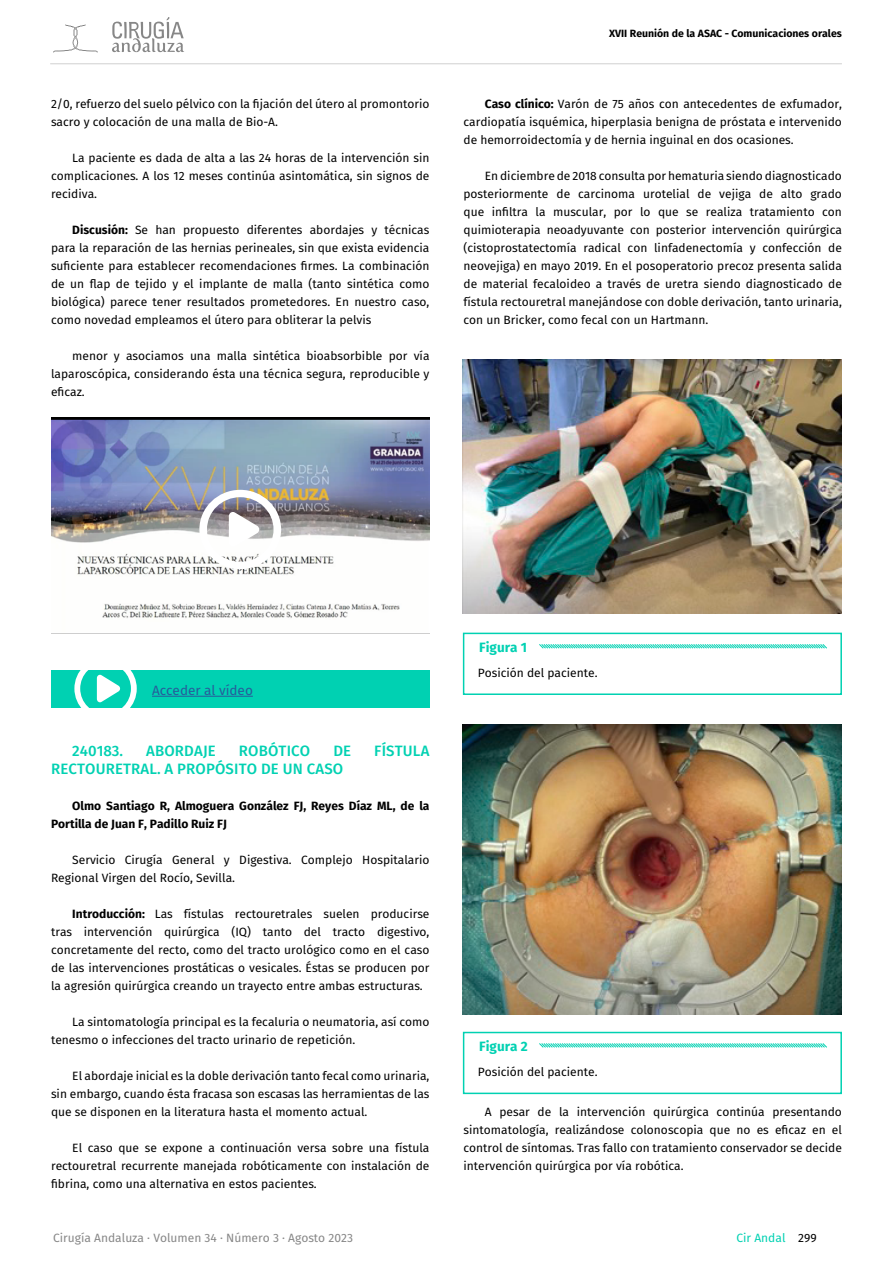
<style>
.page{position:relative;width:893px;height:1263px;background:#fff}
.page>*{position:absolute;margin:0;border:0;box-sizing:border-box;transform-origin:0 0}
.t1{font:500 15px "Fira Sans";letter-spacing:.01em;color:#00d1b2}
.t2{font:13.5px "Fira Sans";color:#275b9b}
.t3{font:700 13.5px "Fira Sans";color:#00d1b2}
.t4{font:12px/18px "Fira Sans";color:#000;text-align:justify}
.t5{font:700 12px/18px "Fira Sans";color:#000}
.t6{font:12px "Fira Sans";color:#878787}
.t7{font:12px "Fira Sans";color:#00d1b2}
.t8{font:700 10.5px "Fira Sans";color:#000}
.s1{font-weight:700}
.s2{color:#000}
</style>
<div class="page">
<svg style="left:53px;top:24px;width:45px;height:29px"></svg>
<svg style="left:112px;top:17px;width:72px;height:35px"></svg>
<hr style="left:50px;top:64px;width:792px;height:1px;background:#d1d1d1">
<img style="left:51px;top:418px;width:378px;height:201px">
<div style="left:51px;top:670px;width:378px;height:37px;background:#00d1b2"></div>
<svg style="left:74px;top:670px;width:63px;height:38px"></svg>
<hr style="left:152px;top:696px;width:101px;height:1px;background:#275b9b">
<img style="left:199px;top:490px;width:82px;height:79px">
<img style="left:463px;top:359px;width:378px;height:254px">
<img style="left:463px;top:725px;width:378px;height:290px">
<div style="left:463px;top:633px;width:379px;height:62px;border:2px solid #00d1b2"></div>
<svg style="left:539px;top:644px;width:288px;height:5px"></svg>
<div style="left:463px;top:1032px;width:379px;height:62px;border:2px solid #00d1b2"></div>
<svg style="left:539px;top:1043px;width:288px;height:5px"></svg>
<p class="t4" style="left:51px;top:94px;width:380px">2/0, refuerzo del suelo pélvico con la fijación del útero al promontorio sacro y colocación de una malla de Bio-A.</p>
<p class="t4" style="left:51px;top:148px;width:380px;text-indent:21px">La paciente es dada de alta a las 24 horas de la intervención sin complicaciones. A los 12 meses continúa asintomática, sin signos de recidiva.</p>
<p class="t4" style="left:51px;top:220px;width:380px;text-indent:21px"><span class="s1">Discusión:</span> Se han propuesto diferentes abordajes y técnicas para la reparación de las hernias perineales, sin que exista evidencia suficiente para establecer recomendaciones firmes. La combinación de un flap de tejido y el implante de malla (tanto sintética como biológica) parece tener resultados prometedores. En nuestro caso, como novedad empleamos el útero para obliterar la pelvis</p>
<p class="t4" style="left:51px;top:346px;width:380px;text-indent:21px">menor y asociamos una malla sintética bioabsorbible por vía laparoscópica, considerando ésta una técnica segura, reproducible y eficaz.</p>
<p class="t8" style="left:609px;top:25px;width:234px">XVII Reunión de la ASAC - Comunicaciones orales</p>
<p class="t4" style="left:463px;top:94px;width:380px;text-indent:21px"><span class="s1">Caso clínico:</span> Varón de 75 años con antecedentes de exfumador, cardiopatía isquémica, hiperplasia benigna de próstata e intervenido de hemorroidectomía y de hernia inguinal en dos ocasiones.</p>
<p class="t4" style="left:463px;top:166px;width:380px;text-indent:21px">En diciembre de 2018 consulta por hematuria siendo diagnosticado posteriormente de carcinoma urotelial de vejiga de alto grado que infiltra la muscular, por lo que se realiza tratamiento con quimioterapia neoadyuvante con posterior intervención quirúrgica (cistoprostatectomía radical con linfadenectomía y confección de neovejiga) en mayo 2019. En el posoperatorio precoz presenta salida de material fecaloideo a través de uretra siendo diagnosticado de fístula rectouretral manejándose con doble derivación, tanto urinaria, con un Bricker, como fecal con un Hartmann.</p>
<p class="t2" style="left:152px;top:680px;width:102px">Acceder al vídeo</p>
<p class="t1" style="left:72px;top:739px;width:52px">240183.</p>
<p class="t1" style="left:146px;top:739px;width:71px">ABORDAJE</p>
<p class="t1" style="left:239px;top:739px;width:73px">ROBÓTICO</p>
<p class="t1" style="left:333px;top:739px;width:19px">DE</p>
<p class="t1" style="left:374px;top:739px;width:57px">FÍSTULA</p>
<p class="t1" style="left:51px;top:757px;width:294px">RECTOURETRAL. A PROPÓSITO DE UN CASO</p>
<p class="t5" style="left:51px;top:796px;width:380px;text-indent:21px">Olmo Santiago R, Almoguera González FJ, Reyes Díaz ML, de la<br>Portilla de Juan F, Padillo Ruiz FJ</p>
<p class="t4" style="left:51px;top:850px;width:380px;text-indent:21px">Servicio Cirugía General y Digestiva. Complejo Hospitalario<br>Regional Virgen del Rocío, Sevilla.</p>
<p class="t4" style="left:51px;top:904px;width:380px;text-indent:21px"><span class="s1">Introducción:</span> Las fístulas rectouretrales suelen producirse tras intervención quirúrgica (IQ) tanto del tracto digestivo, concretamente del recto, como del tracto urológico como en el caso de las intervenciones prostáticas o vesicales. Éstas se producen por la agresión quirúrgica creando un trayecto entre ambas estructuras.</p>
<p class="t4" style="left:51px;top:1012px;width:380px;text-indent:21px">La sintomatología principal es la fecaluria o neumatoria, así como tenesmo o infecciones del tracto urinario de repetición.</p>
<p class="t4" style="left:51px;top:1066px;width:380px;text-indent:21px">El abordaje inicial es la doble derivación tanto fecal como urinaria, sin embargo, cuando ésta fracasa son escasas las herramientas de las que se disponen en la literatura hasta el momento actual.</p>
<p class="t4" style="left:51px;top:1138px;width:380px;text-indent:21px">El caso que se expone a continuación versa sobre una fístula rectouretral recurrente manejada robóticamente con instalación de fibrina, como una alternativa en estos pacientes.</p>
<p class="t3" style="left:479px;top:636px;width:49px">Figura 1</p>
<p class="t4" style="left:478px;top:663px;width:121px">Posición del paciente.</p>
<p class="t3" style="left:479px;top:1035px;width:50px">Figura 2</p>
<p class="t4" style="left:478px;top:1063px;width:121px">Posición del paciente.</p>
<p class="t4" style="left:463px;top:1102px;width:380px;text-indent:21px">A pesar de la intervención quirúrgica continúa presentando sintomatología, realizándose colonoscopia que no es eficaz en el control de síntomas. Tras fallo con tratamiento conservador se decide intervención quirúrgica por vía robótica.</p>
<p class="t6" style="left:53px;top:1229px;width:301px">Cirugía Andaluza · Volumen 34 · Número 3 · Agosto 2023</p>
<p class="t7" style="left:736px;top:1229px;width:82px">Cir Andal <span class="s2">299</span></p>
</div>
